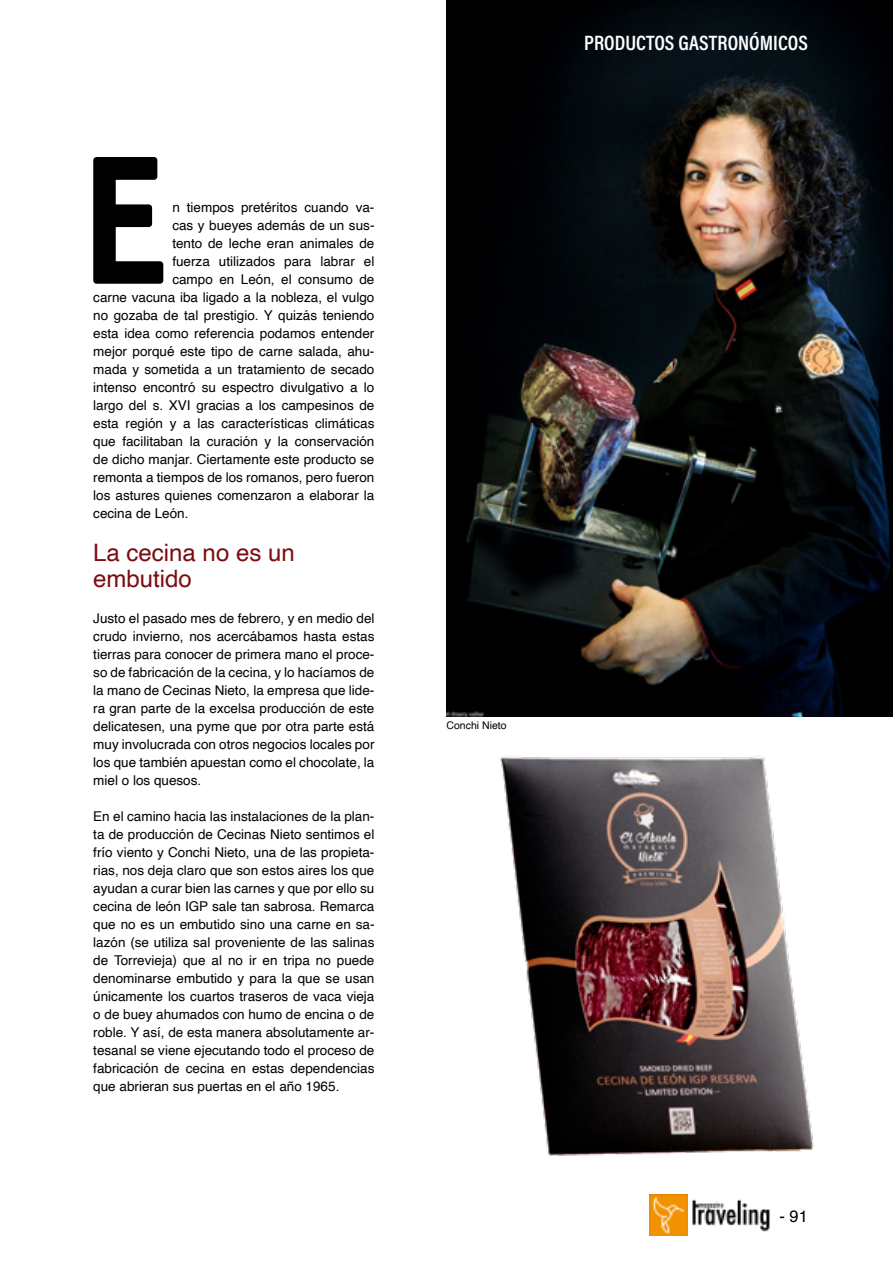
<style>
.page{position:relative;width:893px;height:1263px;background:#fff}
.page>*{position:absolute;margin:0;border:0;box-sizing:border-box;transform-origin:0 0}
.t1{font:181.05px "A Pompadour Bold Sample";color:#000}
.t2{font:24px/25.5px "Helvetica";color:#7a0d12}
.t3{font:21px "Acumin Variable Concept";color:#fff}
.t4{font:16.5px "Helvetica";color:#000}
.t5{font:13.5px/18px "Helvetica";color:#000;text-align:justify}
.t6{font:10.5px "Helvetica";color:#000}
</style>
<div class="page">
<img style="left:447px;top:0;width:446px;height:716px">
<img style="left:499px;top:756px;width:315px;height:400px">
<img style="left:692px;top:1199px;width:78px;height:33px">
<img style="left:650px;top:1195px;width:37px;height:40px">
<h1 class="t1" style="left:75px;top:147px;width:99px">E</h1>
<p class="t5" style="left:172px;top:198px;width:204px">n tiempos pretéritos cuando va-</p>
<p class="t5" style="left:172px;top:216px;width:204px">cas y bueyes además de un sus-</p>
<p class="t5" style="left:172px;top:234px;width:204px">tento de leche eran animales de</p>
<p class="t5" style="left:172px;top:252px;width:204px">fuerza utilizados para labrar el</p>
<p class="t5" style="left:172px;top:270px;width:204px">campo en León, el consumo de</p>
<p class="t5" style="left:93px;top:288px;width:283px">carne vacuna iba ligado a la nobleza, el vulgo</p>
<p class="t5" style="left:93px;top:306px;width:283px">no gozaba de tal prestigio. Y quizás teniendo</p>
<p class="t5" style="left:93px;top:324px;width:283px">esta idea como referencia podamos entender</p>
<p class="t5" style="left:93px;top:342px;width:283px">mejor porqué este tipo de carne salada, ahu-</p>
<p class="t5" style="left:93px;top:360px;width:283px">mada y sometida a un tratamiento de secado</p>
<p class="t5" style="left:93px;top:378px;width:283px">intenso encontró su espectro divulgativo a lo</p>
<p class="t5" style="left:93px;top:396px;width:283px">largo del s. XVI gracias a los campesinos de</p>
<p class="t5" style="left:93px;top:414px;width:283px">esta región y a las características climáticas</p>
<p class="t5" style="left:93px;top:432px;width:283px">que facilitaban la curación y la conservación</p>
<p class="t5" style="left:93px;top:450px;width:283px">de dicho manjar. Ciertamente este producto se</p>
<p class="t5" style="left:93px;top:468px;width:283px">remonta a tiempos de los romanos, pero fueron</p>
<p class="t5" style="left:93px;top:486px;width:283px">los astures quienes comenzaron a elaborar la</p>
<p class="t5" style="left:93px;top:504px;width:97px">cecina de León.</p>
<h2 class="t2" style="left:93px;top:541px;width:203px">La cecina no es un embutido</h2>
<p class="t5" style="left:93px;top:609px;width:283px">Justo el pasado mes de febrero, y en medio del crudo invierno, nos acercábamos hasta estas tierras para conocer de primera mano el proce&shy;so de fabricación de la cecina, y lo hacíamos de la mano de Cecinas Nieto, la empresa que lide&shy;ra gran parte de la excelsa producción de este delicatesen, una pyme que por otra parte está muy involucrada con otros negocios locales por los que también apuestan como el chocolate, la miel o los quesos.</p>
<p class="t5" style="left:93px;top:807px;width:283px">En el camino hacia las instalaciones de la plan&shy;ta de producción de Cecinas Nieto sentimos el frío viento y Conchi Nieto, una de las propieta&shy;rias, nos deja claro que son estos aires los que ayudan a curar bien las carnes y que por ello su cecina de león IGP sale tan sabrosa. Remarca que no es un embutido sino una carne en sa&shy;lazón (se utiliza sal proveniente de las salinas de Torrevieja) que al no ir en tripa no puede denominarse embutido y para la que se usan únicamente los cuartos traseros de vaca vieja o de buey ahumados con humo de encina o de roble. Y así, de esta manera absolutamente ar&shy;tesanal se viene ejecutando todo el proceso de fabricación de cecina en estas dependencias que abrieran sus puertas en el año 1965.</p>
<p class="t6" style="left:446px;top:717px;width:62px">Conchi Nieto</p>
<h3 class="t3" style="left:584px;top:29px;width:225px">PRODUCTOS GASTRONÓMICOS</h3>
<p class="t4" style="left:779px;top:1204px;width:30px">- 91</p>
</div>
